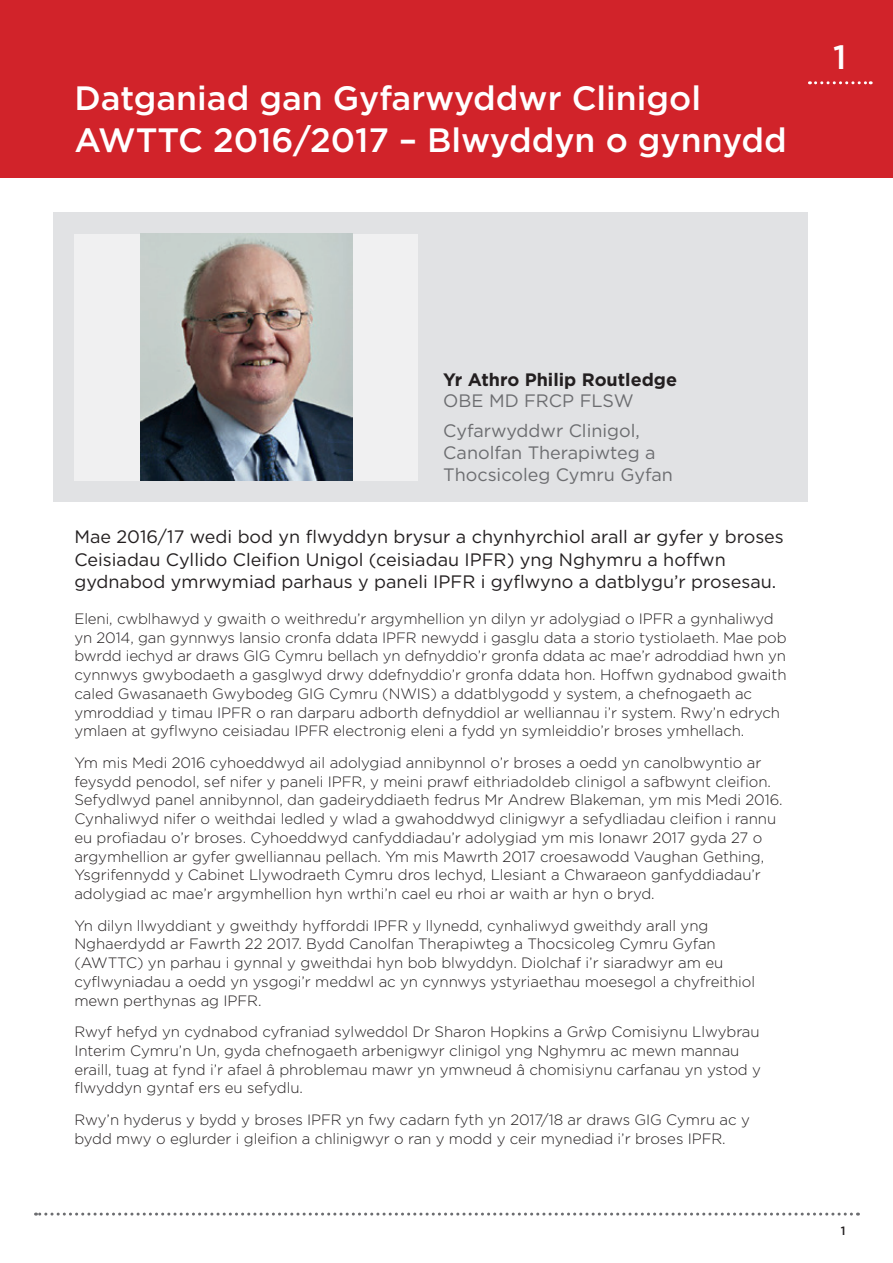
<style>
.page{position:relative;width:893px;height:1263px;background:#fff}
.page>*{position:absolute;margin:0;border:0;box-sizing:border-box;transform-origin:0 0}
.t1{font:500 33.75px/42px "Gotham";color:#fff}
.t2{font:18px/22.5px "Gotham";color:#231f20}
.t3{font:18px/21.6px "Gotham";color:#6c6d70}
.t4{font:700 18px/21.6px "Gotham";color:#231f20}
.t5{font:300 15px/18.8px "Gotham";letter-spacing:-.005em;color:#231f20}
.t6{font:500 12px "Gotham";color:#231f20}
.s1{font-weight:400;color:#6c6d70}
</style>
<div class="page">
<div style="left:53px;top:213px;width:755px;height:289px;background:#e1e2e4"></div>
<div style="left:0;top:0;width:893px;height:178px;background:#d1232a"></div>
<div style="left:74px;top:234px;width:344px;height:246px;background:#f0f0f1"></div>
<img style="left:140px;top:234px;width:212px;height:246px">
<svg style="left:809px;top:81px;width:62px;height:3px"></svg>
<svg style="left:36px;top:1212px;width:815px;height:3px"></svg>
<p class="t1" style="left:74px;top:77px;width:714px">Datganiad gan Gyfarwyddwr Clinigol<br>AWTTC 2016/2017 – Blwyddyn o gynnydd</p>
<p class="t1" style="left:833px;top:35px;width:15px">1</p>
<p class="t4" style="left:443px;top:368px;width:235px">Yr Athro Philip Routledge<br><span class="s1">OBE MD FRCP FLSW</span></p>
<p class="t3" style="left:443px;top:420px;width:231px">Cyfarwyddwr Clinigol,<br>Canolfan Therapiwteg a<br>Thocsicoleg Cymru Gyfan</p>
<p class="t2" style="left:74px;top:525px;width:711px">Mae 2016/17 wedi bod yn flwyddyn brysur a chynhyrchiol arall ar gyfer y broses<br>Ceisiadau Cyllido Cleifion Unigol (ceisiadau IPFR) yng Nghymru a hoffwn gydnabod ymrwymiad parhaus y paneli IPFR i gyflwyno a datblygu’r prosesau.</p>
<p class="t5" style="left:74px;top:609px;width:714px">Eleni, cwblhawyd y gwaith o weithredu’r argymhellion yn dilyn yr adolygiad o IPFR a gynhaliwyd yn 2014, gan gynnwys lansio cronfa ddata IPFR newydd i gasglu data a storio tystiolaeth. Mae pob bwrdd iechyd ar draws GIG Cymru bellach yn defnyddio’r gronfa ddata ac mae’r adroddiad hwn yn cynnwys gwybodaeth a gasglwyd drwy ddefnyddio’r gronfa ddata hon. Hoffwn gydnabod gwaith caled Gwasanaeth Gwybodeg GIG Cymru (NWIS) a ddatblygodd y system, a chefnogaeth ac ymroddiad y timau IPFR o ran darparu adborth defnyddiol ar welliannau i’r system. Rwy’n edrych ymlaen at gyflwyno ceisiadau IPFR electronig eleni a fydd yn symleiddio’r broses ymhellach.</p>
<p class="t5" style="left:74px;top:753px;width:710px">Ym mis Medi 2016 cyhoeddwyd ail adolygiad annibynnol o’r broses a oedd yn canolbwyntio ar feysydd penodol, sef nifer y paneli IPFR, y meini prawf eithriadoldeb clinigol a safbwynt cleifion.<br>Sefydlwyd panel annibynnol, dan gadeiryddiaeth fedrus Mr Andrew Blakeman, ym mis Medi 2016.<br>Cynhaliwyd nifer o weithdai ledled y wlad a gwahoddwyd clinigwyr a sefydliadau cleifion i rannu eu profiadau o’r broses. Cyhoeddwyd canfyddiadau’r adolygiad ym mis Ionawr 2017 gyda 27 o argymhellion ar gyfer gwelliannau pellach. Ym mis Mawrth 2017 croesawodd Vaughan Gething, Ysgrifennydd y Cabinet Llywodraeth Cymru dros Iechyd, Llesiant a Chwaraeon ganfyddiadau’r adolygiad ac mae’r argymhellion hyn wrthi’n cael eu rhoi ar waith ar hyn o bryd.</p>
<p class="t5" style="left:74px;top:915px;width:682px">Yn dilyn llwyddiant y gweithdy hyfforddi IPFR y llynedd, cynhaliwyd gweithdy arall yng Nghaerdydd ar Fawrth 22 2017. Bydd Canolfan Therapiwteg a Thocsicoleg Cymru Gyfan (AWTTC) yn parhau i gynnal y gweithdai hyn bob blwyddyn. Diolchaf i’r siaradwyr am eu cyflwyniadau a oedd yn ysgogi’r meddwl ac yn cynnwys ystyriaethau moesegol a chyfreithiol mewn perthynas ag IPFR.</p>
<p class="t5" style="left:74px;top:1022px;width:688px">Rwyf hefyd yn cydnabod cyfraniad sylweddol Dr Sharon Hopkins a Grŵp Comisiynu Llwybrau Interim Cymru’n Un, gyda chefnogaeth arbenigwyr clinigol yng Nghymru ac mewn mannau eraill, tuag at fynd i’r afael â phroblemau mawr yn ymwneud â chomisiynu carfanau yn ystod y flwyddyn gyntaf ers eu sefydlu.</p>
<p class="t5" style="left:74px;top:1110px;width:677px">Rwy’n hyderus y bydd y broses IPFR yn fwy cadarn fyth yn 2017/18 ar draws GIG Cymru ac y bydd mwy o eglurder i gleifion a chlinigwyr o ran y modd y ceir mynediad i’r broses IPFR.</p>
<p class="t6" style="left:841px;top:1223px;width:6px">1</p>
</div>
